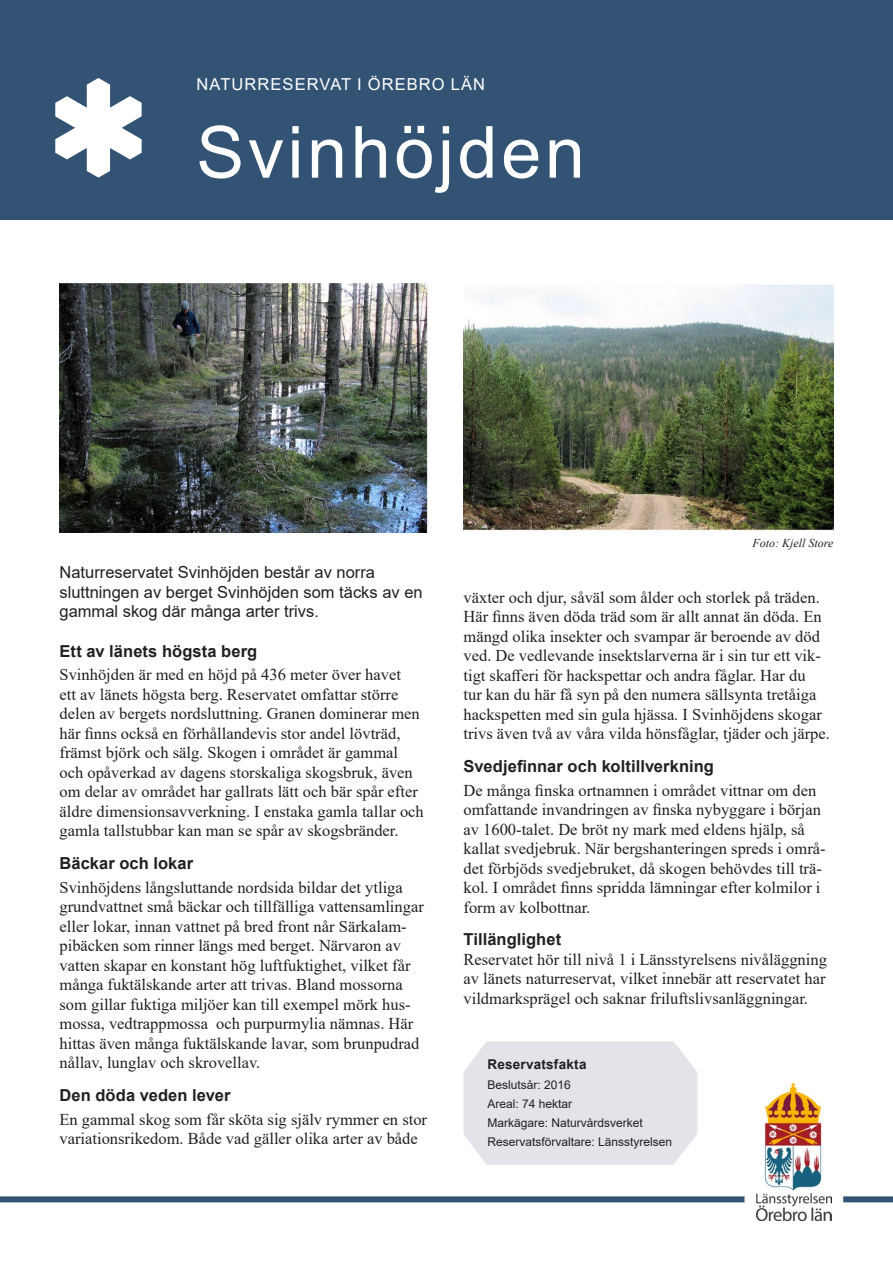
<style>
.page{position:relative;width:893px;height:1263px;background:#fff}
.page>*{position:absolute;margin:0;border:0;box-sizing:border-box;transform-origin:0 0}
.t1{font:72px "Arial";letter-spacing:.05em;color:#fff}
.t2{font:16.5px/19.5px "Times New Roman";color:#231f20}
.t3{font:16.5px/19.8px "Arial";color:#231f20}
.t4{font:700 16.5px "Arial";letter-spacing:.005em;color:#231f20}
.t5{font:16.5px "Arial";letter-spacing:.065em;color:#fff}
.t6{font:700 13.5px "Arial";letter-spacing:.015em;color:#231f20}
.t7{font:12px/19.2px "Arial";color:#231f20}
.t8{font:italic 12px "Times New Roman";color:#231f20}
</style>
<div class="page">
<div style="left:843px;top:1196px;width:50px;height:6px;background:#325373"></div>
<div style="left:0;top:1196px;width:744px;height:6px;background:#325373"></div>
<div style="left:0;top:0;width:893px;height:220px;background:#325373"></div>
<svg style="left:55px;top:78px;width:87px;height:100px"></svg>
<img style="left:60px;top:284px;width:368px;height:248px">
<img style="left:463px;top:285px;width:370px;height:246px">
<div style="left:463px;top:1041px;width:234px;height:124px;background:#e2e4ea"></div>
<img style="left:756px;top:1083px;width:75px;height:137px">
<p class="t5" style="left:197px;top:73px;width:290px">NATURRESERVAT I ÖREBRO LÄN</p>
<h1 class="t1" style="left:196px;top:103px;width:390px">Svinhöjden</h1>
<p class="t8" style="left:753px;top:535px;width:82px">Foto: Kjell Store</p>
<p class="t3" style="left:60px;top:562px;width:365px">Naturreservatet Svinhöjden består av norra sluttningen av berget Svinhöjden som täcks av en gammal skog där många arter trivs.</p>
<p class="t4" style="left:60px;top:639px;width:199px">Ett av länets högsta berg</p>
<p class="t2" style="left:60px;top:665px;width:366px">Svinhöjden är med en höjd på 436 meter över havet<br>ett av länets högsta berg. Reservatet omfattar större delen av bergets nordsluttning. Granen dominerar men här finns också en förhållandevis stor andel lövträd, främst björk och sälg. Skogen i området är gammal och opåverkad av dagens storskaliga skogsbruk, även om delar av området har gallrats lätt och bär spår efter äldre dimensionsavverkning. I enstaka gamla tallar och gamla tallstubbar kan man se spår av skogsbränder.</p>
<p class="t4" style="left:60px;top:852px;width:135px">Bäckar och lokar</p>
<p class="t2" style="left:60px;top:877px;width:366px">Svinhöjdens långsluttande nordsida bildar det ytliga grundvattnet små bäckar och tillfälliga vattensamlingar eller lokar, innan vattnet på bred front når Särkalam&shy;pibäcken som rinner längs med berget. Närvaron av vatten skapar en konstant hög luftfuktighet, vilket får många fuktälskande arter att trivas. Bland mossorna som gillar fuktiga miljöer kan till exempel mörk hus&shy;mossa, vedtrappmossa och purpurmylia nämnas. Här hittas även många fuktälskande lavar, som brunpudrad nållav, lunglav och skrovellav.</p>
<p class="t4" style="left:60px;top:1083px;width:172px">Den döda veden lever</p>
<p class="t2" style="left:60px;top:1109px;width:369px">En gammal skog som får sköta sig själv rymmer en stor variationsrikedom. Både vad gäller olika arter av både</p>
<p class="t2" style="left:463px;top:587px;width:368px">växter och djur, såväl som ålder och storlek på träden.<br>Här finns även döda träd som är allt annat än döda. En mängd olika insekter och svampar är beroende av död ved. De vedlevande insektslarverna är i sin tur ett vik&shy;tigt skafferi för hackspettar och andra fåglar. Har du<br>tur kan du här få syn på den numera sällsynta tretåiga hackspetten med sin gula hjässa. I Svinhöjdens skogar trivs även två av våra vilda hönsfåglar, tjäder och järpe.</p>
<p class="t4" style="left:463px;top:755px;width:252px">Svedjefinnar och koltillverkning</p>
<p class="t2" style="left:463px;top:780px;width:364px">De många finska ortnamnen i området vittnar om den omfattande invandringen av finska nybyggare i början av 1600-talet. De bröt ny mark med eldens hjälp, så kallat svedjebruk. När bergshanteringen spreds i områ&shy;det förbjöds svedjebruket, då skogen behövdes till trä&shy;kol. I området finns spridda lämningar efter kolmilor i form av kolbottnar.</p>
<p class="t4" style="left:463px;top:928px;width:99px">Tillänglighet</p>
<p class="t2" style="left:463px;top:949px;width:365px;text-align:justify">Reservatet hör till nivå 1 i Länsstyrelsens nivåläggning av länets naturreservat, vilket innebär att reservatet har vildmarksprägel och saknar friluftslivsanläggningar.</p>
<p class="t6" style="left:487px;top:1055px;width:101px">Reservatsfakta</p>
<p class="t7" style="left:487px;top:1075px;width:186px">Beslutsår: 2016<br>Areal: 74 hektar<br>Markägare: Naturvårdsverket<br>Reservatsförvaltare: Länsstyrelsen</p>
</div>
